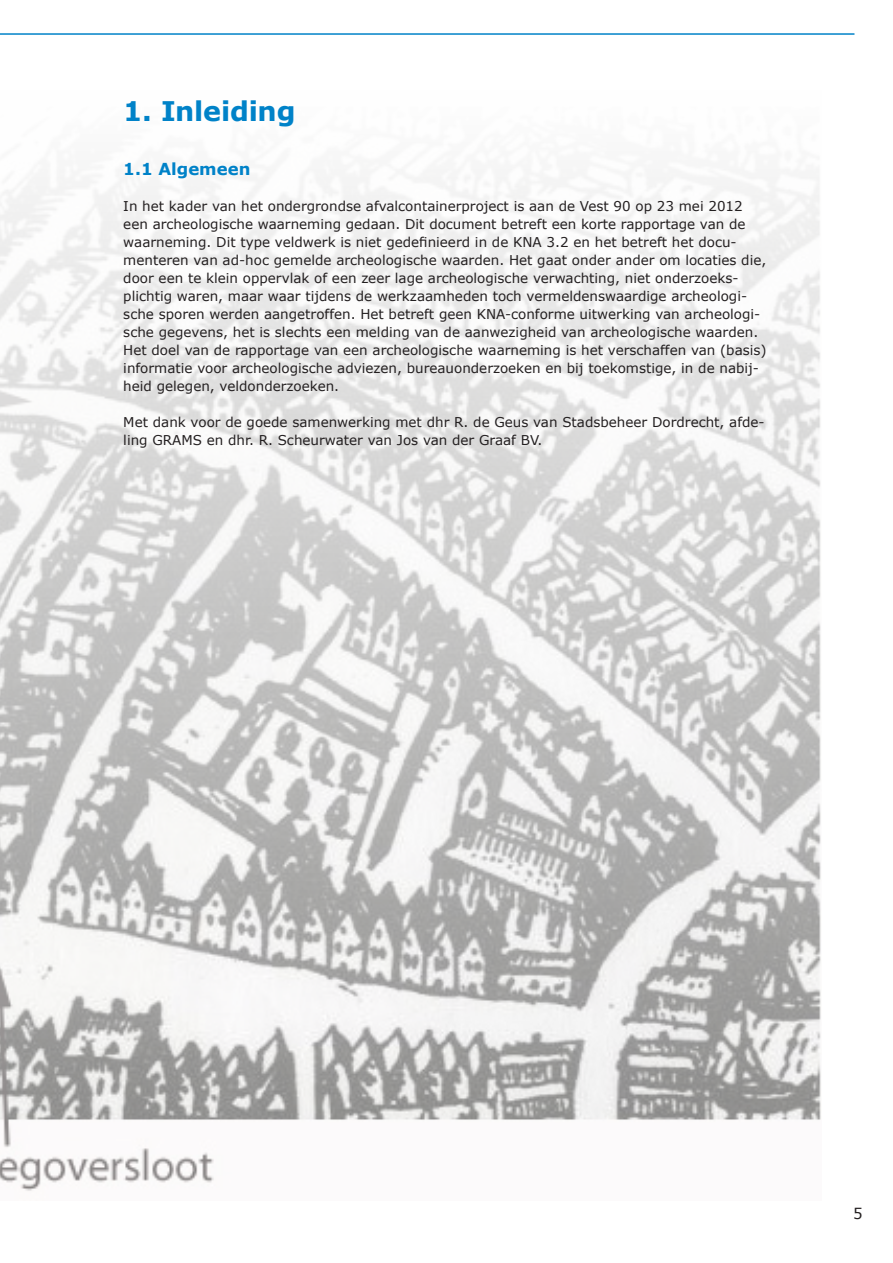
<style>
.page{position:relative;width:893px;height:1263px;background:#fff}
.page>*{position:absolute;margin:0;border:0;box-sizing:border-box;transform-origin:0 0}
.Hoodstuk-kop_blauw{font:700 27px "Verdana";letter-spacing:-.01em;color:#0082c8}
.Paragraaf_1-kop_blau{font:700 16.5px "Verdana";color:#0082c8}
.t1{font:15px "Verdana";color:#231f20}
.Platte_tekst{font:13.5px/18px "Verdana";color:#231f20}
</style>
<div class="page">
<hr style="left:0;top:34px;width:854px;height:1px;background:#0082c8">
<img style="left:0;top:177px;width:821px;height:1014px">
<p class="Hoodstuk-kop_blauw" style="left:123px;top:94px;width:174px">1. Inleiding</p>
<p class="Paragraaf_1-kop_blau" style="left:123px;top:159px;width:129px">1.1 Algemeen</p>
<p class="Platte_tekst" style="left:123px;top:197px;width:645px">In het kader van het ondergrondse afvalcontainerproject is aan de Vest 90 op 23 mei 2012 een archeologische waarneming gedaan. Dit document betreft een korte rapportage van de waarneming. Dit type veldwerk is niet gedefinieerd in de KNA 3.2 en het betreft het docu&shy;menteren van ad-hoc gemelde archeologische waarden. Het gaat onder ander om locaties die, door een te klein oppervlak of een zeer lage archeologische verwachting, niet onderzoeks&shy;plichtig waren, maar waar tijdens de werkzaamheden toch vermeldenswaardige archeologi&shy;sche sporen werden aangetroffen. Het betreft geen KNA-conforme uitwerking van archeologi&shy;sche gegevens, het is slechts een melding van de aanwezigheid van archeologische waarden.<br>Het doel van de rapportage van een archeologische waarneming is het verschaffen van (basis) informatie voor archeologische adviezen, bureauonderzoeken en bij toekomstige, in de nabij&shy;heid gelegen, veldonderzoeken.</p>
<p class="Platte_tekst" style="left:123px;top:413px;width:643px">Met dank voor de goede samenwerking met dhr R. de Geus van Stadsbeheer Dordrecht, afde&shy;ling GRAMS en dhr. R. Scheurwater van Jos van der Graaf BV.</p>
<p class="t1" style="left:853px;top:1204px;width:11px">5</p>
</div>
